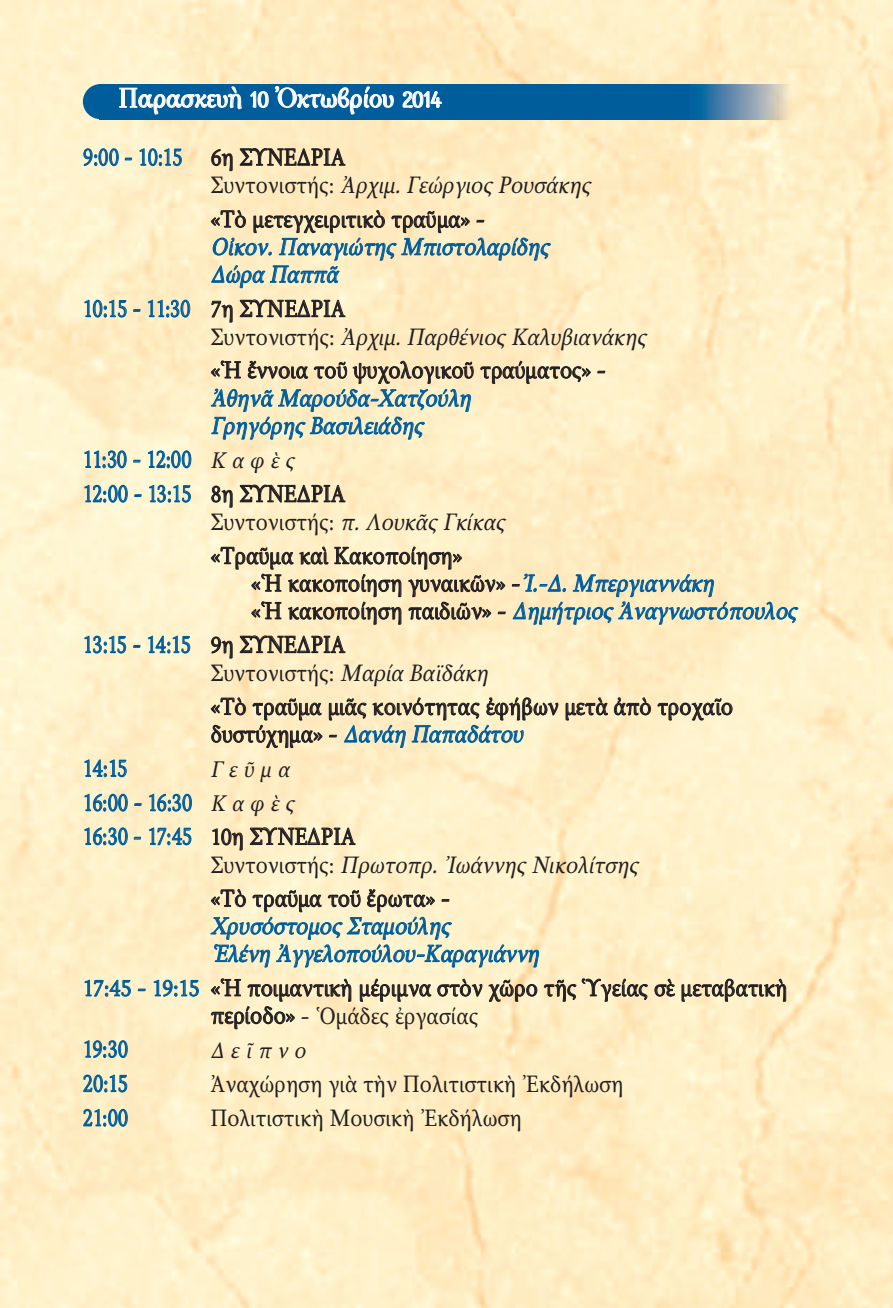
<style>
.page{position:relative;width:893px;height:1308px;background:#fff}
.page>*{position:absolute;margin:0;border:0;box-sizing:border-box;transform-origin:0 0}
.t1{font:700 27px "KS Antigone";letter-spacing:-.005em;color:#fff}
.t2{font:25.88px/34.2px "GFS Elpis";letter-spacing:.015em;color:#005d9c;scale:.8 1}
.t3{font:24.75px/34px "GFS Elpis";color:#231f20;scale:.9 1}
.t4{font:italic 24.75px/27.4px "GFS Elpis";letter-spacing:.005em;color:#005d9c;scale:.9 1}
.t5{font:italic 23.62px "GFS Elpis";color:#231f20;scale:.9 1}
.s1{font-size:24.75px;color:#231f20}
.s2{font-style:italic}
.s3{font-style:italic;font-size:23.62px;color:#231f20}
.s4{font-style:italic;color:#005d9c}
.s5{font-style:normal;color:#231f20}
.s6{color:#005d9c}
</style>
<div class="page">
<img style="left:0;top:0;width:893px;height:1307px">
<div style="left:99px;top:84px;width:591px;height:35px;background:#005d9c"></div>
<img style="left:690px;top:84px;width:101px;height:35px">
<div style="left:83px;top:84px;width:35px;height:35px;background:#005d9c;border-radius:50%"></div>
<p class="t1" style="left:119px;top:85px;width:325px">Παρασκευὴ 10 Ὀκτωβρίου 2014</p>
<p class="t2" style="left:83px;top:142px;width:330px">9:00 - 10:15 <span class="s1">6η ΣΥΝΕΔΡΙΑ</span></p>
<p class="t3" style="left:210px;top:171px;width:428px">Σ υ ν τ ο ν ι σ τ ή ς : <span class="s2">Ἀρχιμ. Γεώργιος Ρουσάκης </span>«Τὸ μετεγχειριτικὸ τραῦμα» -</p>
<p class="t4" style="left:211px;top:235px;width:382px">Οἰκον. Παναγιώτης Μπιστολαρίδης<br>Δώρα Παππᾶ</p>
<p class="t2" style="left:83px;top:294px;width:330px">10:15 - 11:30 <span class="s1">7η ΣΥΝΕΔΡΙΑ</span></p>
<p class="t3" style="left:210px;top:322px;width:490px">Σ υ ν τ ο ν ι σ τ ή ς : <span class="s2">Ἀρχιμ. Παρθένιος Καλυβιανάκης </span>«Ἡ ἔννοια τοῦ ψυχολογικοῦ τραύματος» -</p>
<p class="t4" style="left:211px;top:387px;width:295px">Ἀθηνᾶ Μαρούδα-Χατζούλη<br>Γρηγόρης Βασιλειάδης</p>
<p class="t2" style="left:83px;top:444px;width:330px">11:30 - 12:00 <span class="s3">Κ αφὲ ς<br></span>12:00 - 13:15 <span class="s1">8η ΣΥΝΕΔΡΙΑ</span></p>
<p class="t3" style="left:210px;top:507px;width:333px">Συντονιστής: <span class="s2">π.ΛουκᾶςΓκίκας </span>«Τραῦμα καὶ Κακοποίηση»</p>
<p class="t3" style="left:251px;top:572px;width:612px;line-height:27.4px">«Ἡ κακοποίηση γυναικῶν» -<span class="s4">Ἰ.-Δ. Μπεργιαννάκη<br></span>« Ἡ κ α κ ο π ο ίη σ η π α ιδ ι ῶ ν » - <span class="s4">Δημήτριος Ἀναγνωστόπουλος</span></p>
<p class="t2" style="left:83px;top:629px;width:330px">13:15 - 14:15 <span class="s1">9η ΣΥΝΕΔΡΙΑ</span></p>
<p class="t3" style="left:210px;top:658px;width:582px">Συντονιστής: <span class="s2">ΜαρίαΒαϊδάκη<br></span>«Τὸ τραῦμα μιᾶς κοινότητας ἐφήβων μετὰ ἀπὸ τροχαῖο</p>
<p class="t4" style="left:211px;top:723px;width:353px"><span class="s5">δυστύχημα» -</span> Δανάη Παπαδάτου</p>
<p class="t2" style="left:83px;top:753px;width:57px">14:15</p>
<p class="t5" style="left:210px;top:761px;width:93px">Γεῦμα</p>
<p class="t2" style="left:83px;top:788px;width:342px">16:00 - 16:30 <span class="s3">Κ αφὲ ς<br></span>16:30 - 17:45 <span class="s1">10η ΣΥΝΕΔΡΙΑ</span></p>
<p class="t3" style="left:210px;top:850px;width:481px">Σ υ ν τ ο ν ι σ τ ή ς : <span class="s2">Πρωτοπρ. Ἰωάννης Νικολίτσης </span>«Τὸ τραῦμα τοῦ ἔρωτα» -</p>
<p class="t4" style="left:211px;top:914px;width:370px">Χρυσόστομος Σταμούλης<br>Ἑλένη Ἀγγελοπούλου-Καραγιάννη</p>
<p class="t3" style="left:211px;top:976px;width:642px;line-height:27.9px;text-indent:-128px"><span class="s6">17:45 - 19:15</span> «Ἡ ποιμαντικὴ μέριμνα στὸν χῶρο τῆς Ὑγείας σὲ μεταβατικὴ περίοδο» - Ὁμάδες ἐργασίας</p>
<p class="t2" style="left:83px;top:1034px;width:58px">19:30</p>
<p class="t5" style="left:210px;top:1042px;width:111px">Δεῖπνο</p>
<p class="t2" style="left:83px;top:1068px;width:58px">20:15</p>
<p class="t3" style="left:210px;top:1069px;width:460px">Ἀναχώρηση γιὰ τὴν Πολιτιστικὴ Ἐκδήλωση</p>
<p class="t2" style="left:83px;top:1103px;width:58px">21:00</p>
<p class="t3" style="left:210px;top:1103px;width:348px">Πολιτιστικὴ Μουσικὴ Ἐκδήλωση</p>
</div>
